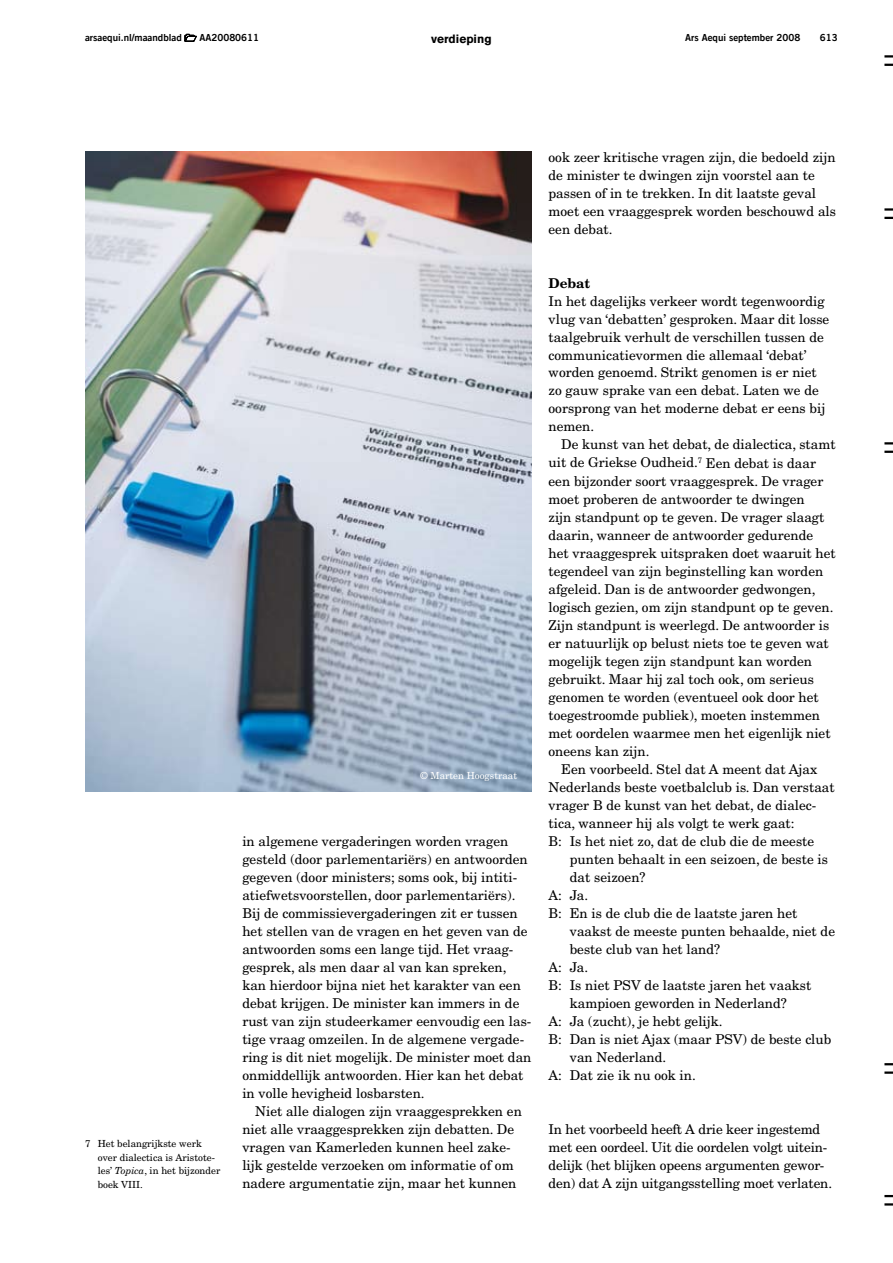
<style>
.page{position:relative;width:893px;height:1263px;background:#fff}
.page>*{position:absolute;margin:0;border:0;box-sizing:border-box;transform-origin:0 0}
.t1{font:13.5px/18px "New Century Schlbk LT Std";color:#000}
.t2{font:700 13.5px "New Century Schlbk LT Std";color:#000}
.t3{font:700 12px "Akzidenz Grotesk BQ";color:#000}
.t4{font:9.75px/13.5px "New Century Schlbk LT Std";color:#000}
.t5{font:9.75px "Trade Gothic LT Bold Two";color:#000}
.t6{font:9.75px "New Century Schlbk LT Std";color:#fff}
.s1{font-style:italic}
</style>
<div class="page">
<svg style="left:884px;top:64px;width:9px;height:2px"></svg>
<svg style="left:884px;top:55px;width:9px;height:3px"></svg>
<svg style="left:884px;top:208px;width:9px;height:3px"></svg>
<svg style="left:884px;top:217px;width:9px;height:2px"></svg>
<svg style="left:884px;top:442px;width:9px;height:2px"></svg>
<svg style="left:884px;top:451px;width:9px;height:2px"></svg>
<svg style="left:884px;top:1063px;width:9px;height:2px"></svg>
<svg style="left:884px;top:1071px;width:9px;height:3px"></svg>
<svg style="left:884px;top:1203px;width:9px;height:2px"></svg>
<svg style="left:884px;top:1195px;width:9px;height:2px"></svg>
<svg style="left:185px;top:34px;width:12px;height:8px"></svg>
<img style="left:85px;top:152px;width:446px;height:640px">
<p class="t5" style="left:85px;top:32px;width:98px">arsaequi.nl/maandblad</p>
<p class="t5" style="left:200px;top:32px;width:61px">AA20080611</p>
<p class="t3" style="left:431px;top:32px;width:62px">verdieping</p>
<p class="t5" style="left:685px;top:32px;width:117px">Ars Aequi september 2008</p>
<p class="t5" style="left:820px;top:32px;width:19px">613</p>
<p class="t4" style="left:98px;top:1137px;width:124px;text-indent:-13px">7 Het belangrijkste werk over dialectica is Aristote&shy;les’ <span class="s1">Topica</span>, in het bijzonder boek VIII.</p>
<p class="t1" style="left:549px;top:148px;width:289px">ook zeer kritische vragen zijn, die bedoeld zijn de minister te dwingen zijn voorstel aan te passen of in te trekken. In dit laatste geval moet een vraaggesprek worden beschouwd als een debat.</p>
<p class="t6" style="left:421px;top:769px;width:98px">© Marten Hoogstraat</p>
<p class="t1" style="left:242px;top:832px;width:291px">in algemene vergaderingen worden vragen gesteld (door parlementariërs) en antwoorden gegeven (door ministers; soms ook, bij intiti&shy;atiefwetsvoorstellen, door parlementariërs).<br>Bij de commissievergaderingen zit er tussen het stellen van de vragen en het geven van de antwoorden soms een lange tijd. Het vraag&shy;gesprek, als men daar al van kan spreken, kan hierdoor bijna niet het karakter van een debat krijgen. De minister kan immers in de rust van zijn studeerkamer eenvoudig een las&shy;tige vraag omzeilen. In de algemene vergade&shy;ring is dit niet mogelijk. De minister moet dan onmiddellijk antwoorden. Hier kan het debat in volle hevigheid losbarsten.</p>
<p class="t1" style="left:242px;top:1102px;width:281px;text-indent:13px">Niet alle dialogen zijn vraaggesprekken en niet alle vraaggesprekken zijn debatten. De vragen van Kamerleden kunnen heel zake&shy;lijk gestelde verzoeken om informatie of om nadere argumentatie zijn, maar het kunnen</p>
<p class="t2" style="left:549px;top:274px;width:43px">Debat</p>
<p class="t1" style="left:549px;top:292px;width:282px">In het dagelijks verkeer wordt tegenwoordig vlug van ‘debatten’ gesproken. Maar dit losse taalgebruik verhult de verschillen tussen de communicatievormen die allemaal ‘debat’ worden genoemd. Strikt genomen is er niet zo gauw sprake van een debat. Laten we de oorsprong van het moderne debat er eens bij nemen.</p>
<p class="t1" style="left:549px;top:436px;width:289px;text-indent:13px">De kunst van het debat, de dialectica, stamt uit de Griekse Oudheid.<sup>7</sup> Een debat is daar een bijzonder soort vraaggesprek. De vrager moet proberen de antwoorder te dwingen<br>zijn standpunt op te geven. De vrager slaagt daarin, wanneer de antwoorder gedurende het vraaggesprek uitspraken doet waaruit het tegendeel van zijn beginstelling kan worden afgeleid. Dan is de antwoorder gedwongen, logisch gezien, om zijn standpunt op te geven.<br>Zijn standpunt is weerlegd. De antwoorder is er natuurlijk op belust niets toe te geven wat mogelijk tegen zijn standpunt kan worden gebruikt. Maar hij zal toch ook, om serieus genomen te worden (eventueel ook door het toegestroomde publiek), moeten instemmen met oordelen waarmee men het eigenlijk niet oneens kan zijn.</p>
<p class="t1" style="left:549px;top:760px;width:288px;text-indent:13px">Een voorbeeld. Stel dat A meent dat Ajax Nederlands beste voetbalclub is. Dan verstaat vrager B de kunst van het debat, de dialec&shy;tica, wanneer hij als volgt te werk gaat:<br>B: Is het niet zo, dat de club die de meeste</p>
<p class="t1" style="left:570px;top:850px;width:260px">punten behaalt in een seizoen, de beste is</p>
<p class="t1" style="left:570px;top:868px;width:77px">dat seizoen?</p>
<p class="t1" style="left:549px;top:886px;width:41px">A: Ja.</p>
<p class="t1" style="left:549px;top:904px;width:250px">B: En is de club die de laatste jaren het</p>
<p class="t1" style="left:570px;top:922px;width:267px">vaakst de meeste punten behaalde, niet de</p>
<p class="t1" style="left:570px;top:940px;width:152px">beste club van het land?</p>
<p class="t1" style="left:549px;top:958px;width:41px">A: Ja.</p>
<p class="t1" style="left:549px;top:976px;width:264px">B: Is niet PSV de laatste jaren het vaakst</p>
<p class="t1" style="left:570px;top:994px;width:219px">kampioen geworden in Nederland?</p>
<p class="t1" style="left:549px;top:1012px;width:176px">A: Ja (zucht), je hebt gelijk.</p>
<p class="t1" style="left:549px;top:1030px;width:284px">B: Dan is niet Ajax (maar PSV) de beste club</p>
<p class="t1" style="left:570px;top:1048px;width:98px">van Nederland.</p>
<p class="t1" style="left:549px;top:1066px;width:149px">A: Dat zie ik nu ook in.</p>
<p class="t1" style="left:549px;top:1120px;width:285px">In het voorbeeld heeft A drie keer ingestemd met een oordeel. Uit die oordelen volgt uitein&shy;delijk (het blijken opeens argumenten gewor&shy;den) dat A zijn uitgangsstelling moet verlaten.</p>
</div>
